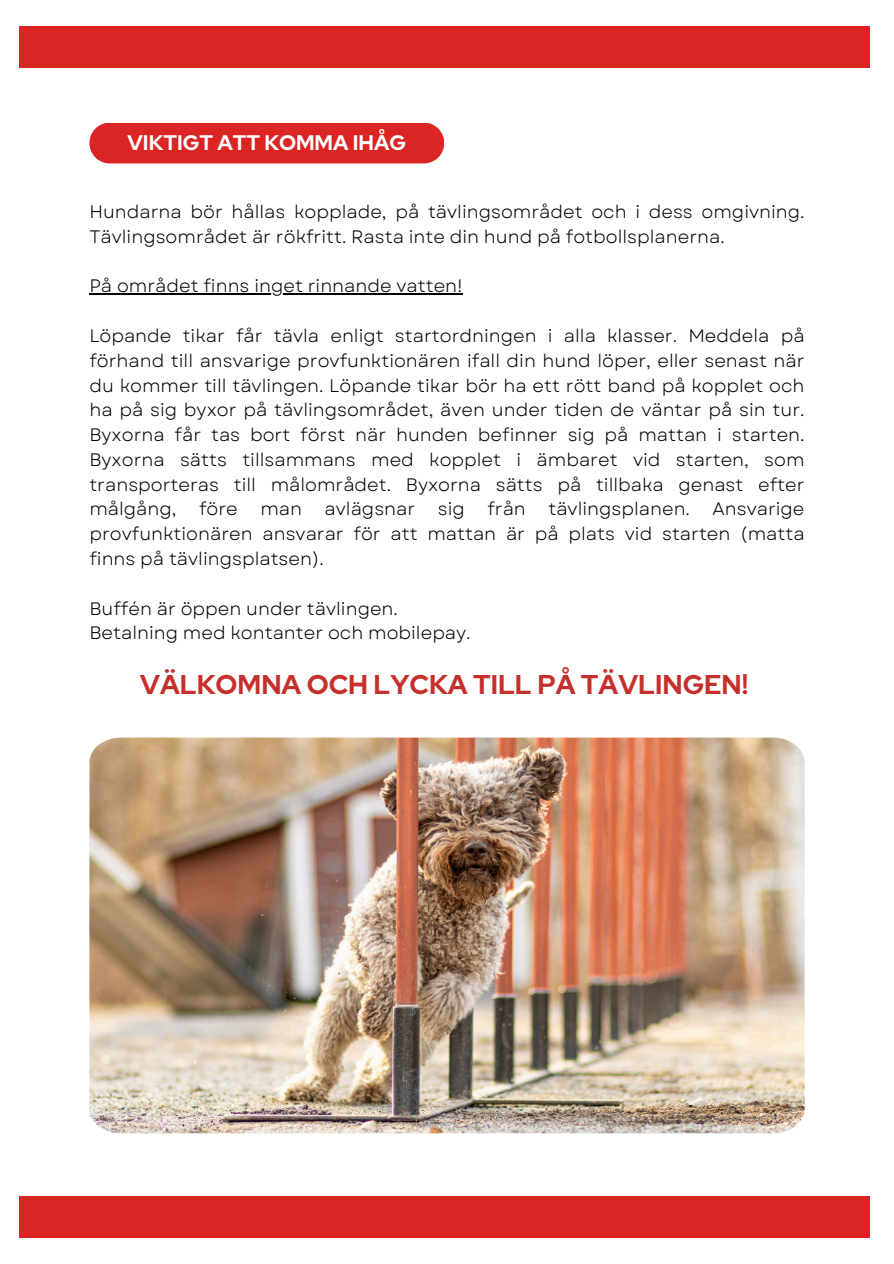
<style>
.page{position:relative;width:894px;height:1264px;background:#fff}
.page>*{position:absolute;margin:0;border:0;box-sizing:border-box;transform-origin:0 0}
.t1{font:700 27px "Red Hat Display";color:#c6302c}
.t2{font:700 21px "Red Hat Display";color:#fff}
.t3{font:18px/24.8px "Garet";color:#000;text-align:justify}
</style>
<div class="page">
<div style="left:19px;top:26px;width:850px;height:42px;background:#db2424"></div>
<div style="left:19px;top:1196px;width:850px;height:41px;background:#db2424"></div>
<div style="left:89px;top:123px;width:355px;height:40px;background:#db2424"></div>
<img style="left:89px;top:737px;width:715px;height:396px">
<hr style="left:89px;top:293px;width:373px;height:2px;background:#000">
<h2 class="t2" style="left:127px;top:128px;width:280px">VIKTIGT ATT KOMMA IHÅG</h2>
<p class="t3" style="left:89px;top:199px;width:716px">Hundarna bör hållas kopplade, på tävlingsområdet och i dess omgivning.<br>Tävlingsområdet är rökfritt. Rasta inte din hund på fotbollsplanerna.</p>
<p class="t3" style="left:89px;top:274px;width:375px">På området finns inget rinnande vatten!</p>
<p class="t3" style="left:89px;top:323px;width:716px">Löpande tikar får tävla enligt startordningen i alla klasser. Meddela på förhand till ansvarige provfunktionären ifall din hund löper, eller senast när du kommer till tävlingen. Löpande tikar bör ha ett rött band på kopplet och ha på sig byxor på tävlingsområdet, även under tiden de väntar på sin tur.<br>Byxorna får tas bort först när hunden befinner sig på mattan i starten.<br>Byxorna sätts tillsammans med kopplet i ämbaret vid starten, som transporteras till målområdet. Byxorna sätts på tillbaka genast efter målgång,</p>
<p class="t3" style="left:199px;top:497px;width:40px">före</p>
<p class="t3" style="left:260px;top:497px;width:43px">man</p>
<p class="t3" style="left:324px;top:497px;width:92px">avlägsnar</p>
<p class="t3" style="left:437px;top:497px;width:29px">sig</p>
<p class="t3" style="left:487px;top:497px;width:40px">från</p>
<p class="t3" style="left:548px;top:497px;width:143px">tävlingsplanen.</p>
<p class="t3" style="left:89px;top:497px;width:716px;text-indent:623px">Ansvarige provfunktionären ansvarar för att mattan är på plats vid starten (matta finns på tävlingsplatsen).</p>
<p class="t3" style="left:89px;top:596px;width:310px">Buffén är öppen under tävlingen.</p>
<h1 class="t3" style="left:89px;top:620px;width:382px">Betalning med kontanter och mobilepay.</h1>
<p class="t1" style="left:140px;top:667px;width:609px">VÄLKOMNA OCH LYCKA TILL PÅ TÄVLINGEN!</p>
</div>
